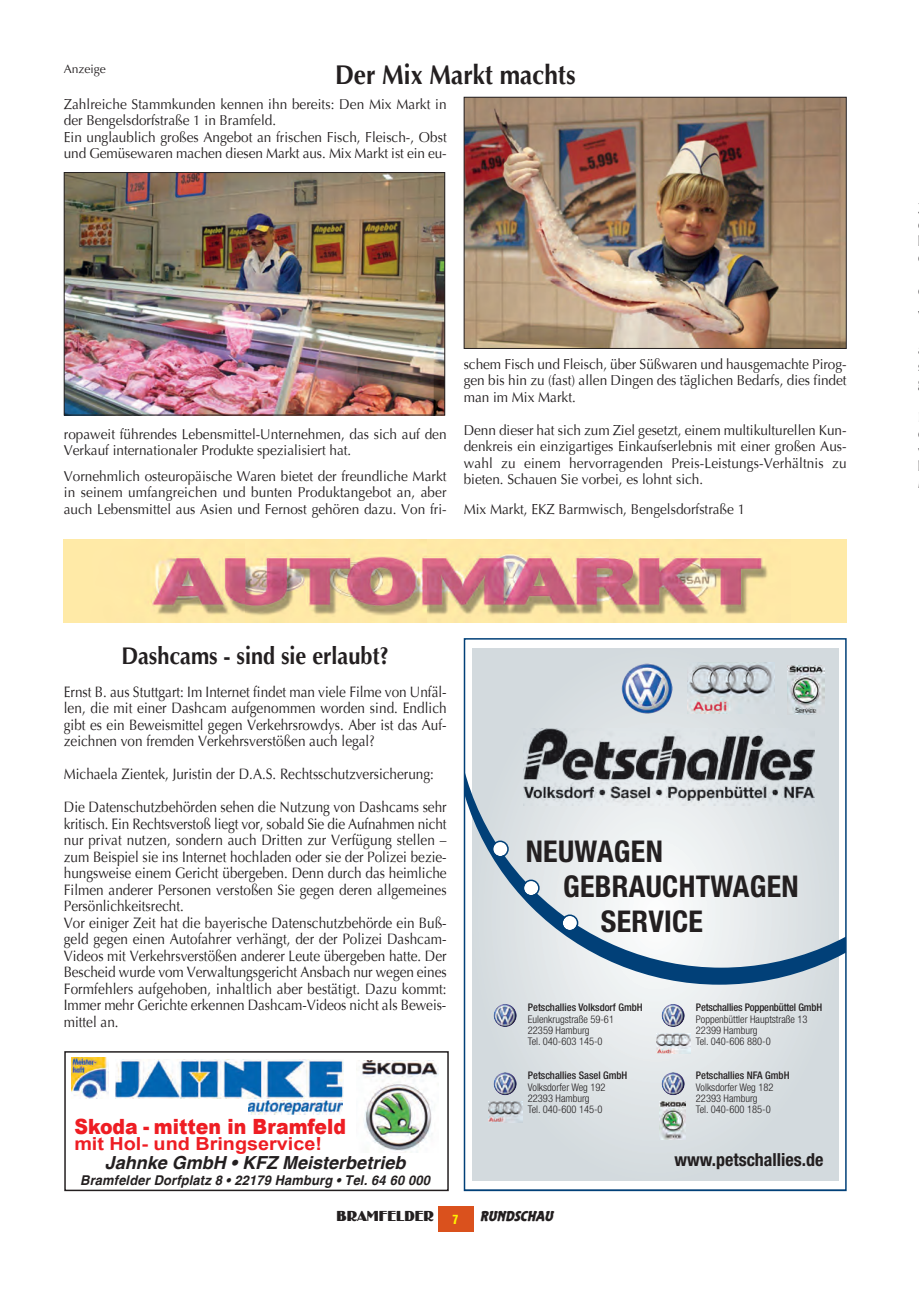
<style>
.page{position:relative;width:919px;height:1289px;background:#fff}
.page>*{position:absolute;margin:0;border:0;box-sizing:border-box;transform-origin:0 0}
.t1{font:700 condensed 30px "Helvetica Neue";letter-spacing:.01em;color:#231f20}
.t2{font:700 27px "Optima";color:#231f20;scale:.9 1}
.t3{font:700 24px "Optima";color:#231f20;scale:.9 1}
.t4{font:900 21px "Arial";color:#ee1d23;scale:.9 1}
.t5{font:italic 700 18px "Helvetica";color:#231f20}
.t6{font:700 18px "Arial";color:#ee1d23;scale:1.1 1}
.t7{font:700 condensed 18px "Helvetica Neue";color:#231f20}
.t8{font:15px/16.5px "Optima";color:#231f20;text-align:justify;scale:.9 1}
.t9{font:15px "Birmingham";color:#231f20}
.t10{font:italic 15px "Elmshorn";color:#231f20}
.t11{font:14.25px/16.5px "Optima";color:#231f20;text-align:justify;scale:.95 1}
.t12{font:italic 700 13.5px "Helvetica";letter-spacing:.015em;color:#231f20;scale:.95 1}
.t13{font:700 12.75px "Hegel Inserat";color:#fff101}
.t14{font:12px "Optima";color:#231f20}
.t15{font:300 condensed 10.5px/11.2px "Helvetica Neue";color:#231f20}
.t16{font:500 condensed 10.5px "Helvetica Neue";color:#231f20}
</style>
<div class="page">
<div style="left:438px;top:1206px;width:35px;height:26px;background:#da511d"></div>
<img style="left:64px;top:539px;width:782px;height:83px">
<svg style="left:466px;top:648px;width:377px;height:533px;background:#cdd4d9"></svg>
<img style="left:493px;top:1003px;width:23px;height:24px">
<img style="left:493px;top:1072px;width:23px;height:23px">
<img style="left:488px;top:1101px;width:34px;height:21px">
<img style="left:661px;top:1072px;width:23px;height:23px">
<img style="left:659px;top:1101px;width:26px;height:38px">
<img style="left:661px;top:1003px;width:23px;height:24px">
<img style="left:656px;top:1033px;width:34px;height:20px">
<div style="left:463px;top:638px;width:383px;height:553px;border:2px solid #014078"></div>
<div style="left:64px;top:1051px;width:384px;height:140px;border:2px solid #231f20"></div>
<img style="left:72px;top:1057px;width:36px;height:41px">
<img style="left:115px;top:1059px;width:229px;height:39px">
<img style="left:249px;top:1100px;width:94px;height:14px">
<img style="left:358px;top:1060px;width:81px;height:92px">
<img style="left:465px;top:99px;width:379px;height:248px">
<div style="left:463px;top:97px;width:383px;height:252px;border:1px solid #231f20"></div>
<img style="left:66px;top:174px;width:377px;height:239px">
<div style="left:64px;top:172px;width:381px;height:243px;border:1px solid #231f20"></div>
<p class="t14" style="left:64px;top:62px;width:44px">Anzeige</p>
<h2 class="t2" style="left:335px;top:59px;width:269px">Der Mix Markt machts</h2>
<p class="t11" style="left:64px;top:96px;width:404px;text-align:left">Zahlreiche Stammkunden kennen ihn bereits: Den Mix Markt in der Bengelsdorfstraße 1 in Bramfeld.<br>Ein unglaublich großes Angebot an frischen Fisch, Fleisch-, Obst und Gemüsewaren machen diesen Markt aus. Mix Markt ist ein eu-</p>
<p class="t11" style="left:64px;top:426px;width:404px">ropaweit führendes Lebensmittel-Unternehmen, das sich auf den<br>Verkauf internationaler Produkte spezialisiert hat.</p>
<p class="t11" style="left:64px;top:468px;width:404px">Vornehmlich osteuropäische Waren bietet der freundliche Markt in seinem umfangreichen und bunten Produktangebot an, aber auch Lebensmittel aus Asien und Fernost gehören dazu. Von fri-</p>
<p class="t11" style="left:463px;top:356px;width:404px">schem Fisch und Fleisch, über Süßwaren und hausgemachte Pirog&shy;gen bis hin zu (fast) allen Dingen des täglichen Bedarfs, dies findet man im Mix Markt.</p>
<p class="t11" style="left:463px;top:422px;width:404px">Denn dieser hat sich zum Ziel gesetzt, einem multikulturellen Kun&shy;denkreis ein einzigartiges Einkaufserlebnis mit einer großen Aus&shy;wahl zu einem hervorragenden Preis-Leistungs-Verhältnis zu bieten. Schauen Sie vorbei, es lohnt sich.</p>
<p class="t11" style="left:463px;top:501px;width:298px">Mix Markt, EKZ Barmwisch, Bengelsdorfstraße 1</p>
<h3 class="t3" style="left:121px;top:641px;width:299px">Dashcams - sind sie erlaubt?</h3>
<p class="t8" style="left:64px;top:683px;width:427px">Ernst B. aus Stuttgart: Im Internet findet man viele Filme von Unfäl&shy;len, die mit einer Dashcam aufgenommen worden sind. Endlich gibt es ein Beweismittel gegen Verkehrsrowdys. Aber ist das Auf&shy;zeichnen von fremden Verkehrsverstößen auch legal?</p>
<p class="t8" style="left:64px;top:766px;width:412px">Michaela Zientek, Juristin der D.A.S. Rechtsschutzversicherung:</p>
<p class="t8" style="left:64px;top:799px;width:427px;text-align:left">Die Datenschutzbehörden sehen die Nutzung von Dashcams sehr kritisch. Ein Rechtsverstoß liegt vor, sobald Sie die Aufnahmen nicht nur privat nutzen, sondern auch Dritten zur Verfügung stellen – zum Beispiel sie ins Internet hochladen oder sie der Polizei bezie&shy;hungsweise einem Gericht übergeben. Denn durch das heimliche Filmen anderer Personen verstoßen Sie gegen deren allgemeines Persönlichkeitsrecht.<br>Vor einiger Zeit hat die bayerische Datenschutzbehörde ein Buß&shy;geld gegen einen Autofahrer verhängt, der der Polizei Dashcam-Videos mit Verkehrsverstößen anderer Leute übergeben hatte. Der Bescheid wurde vom Verwaltungsgericht Ansbach nur wegen eines Formfehlers aufgehoben, inhaltlich aber bestätigt. Dazu kommt:<br>Immer mehr Gerichte erkennen Dashcam-Videos nicht als Beweis&shy;mittel an.</p>
<h3 class="t4" style="left:74px;top:1110px;width:303px">Skoda - mitten in Bramfeld</h3>
<p class="t6" style="left:74px;top:1133px;width:227px">mit Hol- und Bringservice!</p>
<p class="t5" style="left:105px;top:1152px;width:302px">Jahnke GmbH • KFZ Meisterbetrieb</p>
<p class="t12" style="left:80px;top:1172px;width:369px">Bramfelder Dorfplatz 8 • 22179 Hamburg • Tel. 64 60 000</p>
<h1 class="t1" style="left:525px;top:840px;width:139px">NEUWAGEN</h1>
<h1 class="t1" style="left:563px;top:875px;width:237px">GEBRAUCHTWAGEN</h1>
<h1 class="t1" style="left:600px;top:911px;width:104px">SERVICE</h1>
<p class="t16" style="left:528px;top:1003px;width:116px">Petschallies Volksdorf GmbH</p>
<p class="t15" style="left:528px;top:1014px;width:88px">Eulenkrugstraße 59-61<br>22359 Hamburg<br>Tel. 040-603 145-0</p>
<p class="t16" style="left:528px;top:1071px;width:101px">Petschallies Sasel GmbH</p>
<p class="t15" style="left:528px;top:1082px;width:79px">Volksdorfer Weg 192<br>22393 Hamburg<br>Tel. 040-600 145-0</p>
<p class="t16" style="left:696px;top:1003px;width:128px">Petschallies Poppenbüttel GmbH</p>
<p class="t15" style="left:696px;top:1014px;width:113px">Poppenbüttler Hauptstraße 13<br>22399 Hamburg<br>Tel. 040-606 880-0</p>
<p class="t16" style="left:696px;top:1071px;width:95px">Petschallies NFA GmbH</p>
<p class="t15" style="left:696px;top:1082px;width:79px">Volksdorfer Weg 182<br>22393 Hamburg<br>Tel. 040-600 185-0</p>
<p class="t7" style="left:674px;top:1152px;width:151px">www.petschallies.de</p>
<p class="t9" style="left:336px;top:1207px;width:99px">BRAMFELDER</p>
<p class="t13" style="left:452px;top:1213px;width:7px">7</p>
<p class="t10" style="left:479px;top:1208px;width:77px">RUNDSCHAU</p>
</div>
